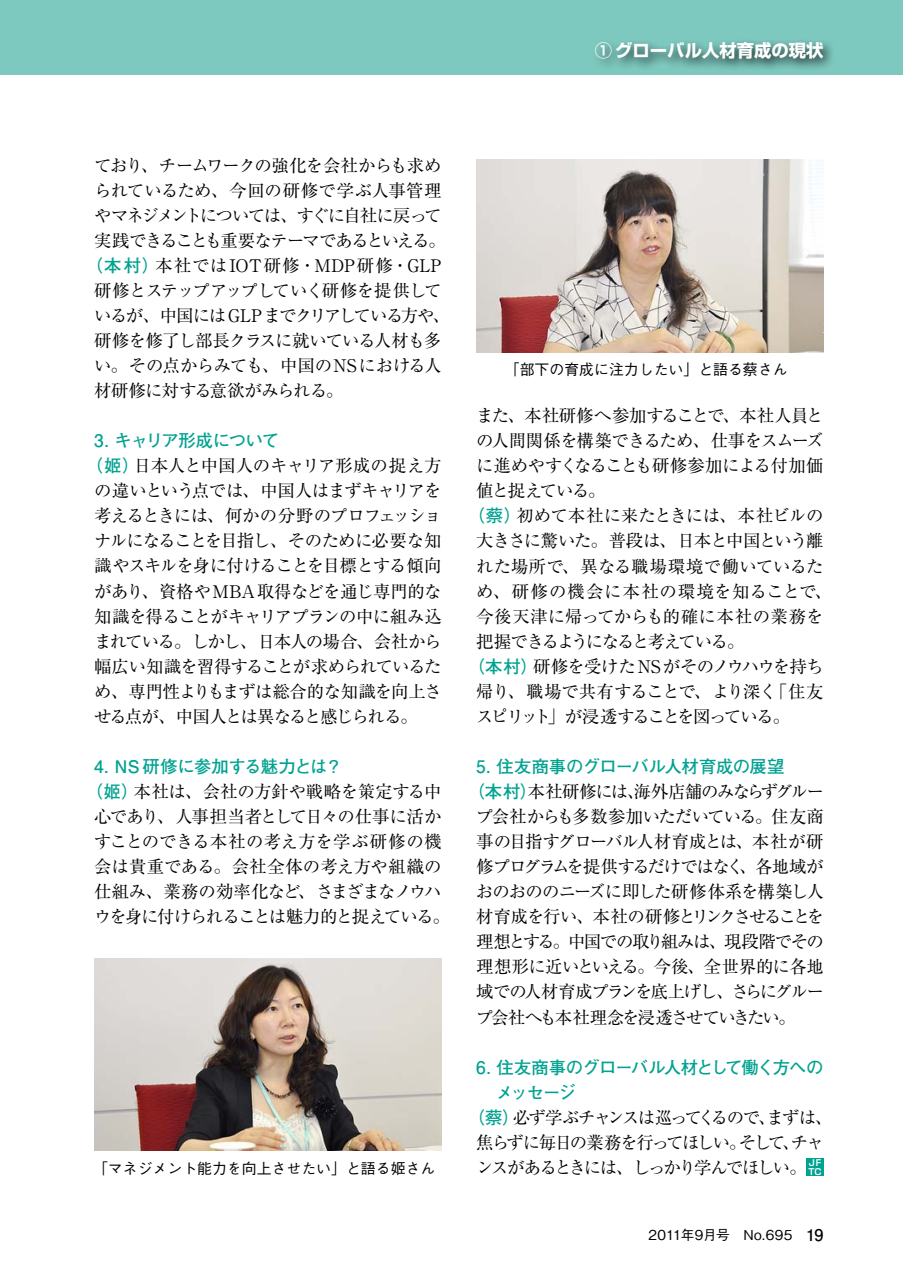
<style>
.page{position:relative;width:903px;height:1275px;background:#fff}
.page>*{position:absolute;margin:0;border:0;box-sizing:border-box;transform-origin:0 0}
.t1{font:17.32px/25px "Ryumin Pro";letter-spacing:-.045em;color:#000;text-align:justify}
.t2{font:17.32px/25px "Ryumin Pro";letter-spacing:-.02em;color:#000;text-align:center}
.t3{font:17.32px/25px "Ryumin Pro";letter-spacing:-.095em;color:#000;text-align:center}
.t4{font:17.32px "Ryumin Pro";letter-spacing:.005em;color:#000}
.t5{font:17.32px "Ryumin Pro";letter-spacing:-.09em;color:#000}
.t6{font:17.32px "Ryumin Pro";letter-spacing:-.08em;color:#000}
.t7{font:700 17.32px/25px "Futo Go B101 Pro";letter-spacing:-.06em;color:#00a291}
.t8{font:17.32px "Ryumin Pro";letter-spacing:.03em;color:#000}
.t9{font:17.32px "Ryumin Pro";letter-spacing:-.085em;color:#000}
.t10{font:17.32px "Ryumin Pro";letter-spacing:-.01em;color:#000}
.t11{font:17.32px "Ryumin Pro";letter-spacing:-.015em;color:#000}
.t12{font:17.32px "Ryumin Pro";letter-spacing:-.025em;color:#000}
.t13{font:17.32px "Ryumin Pro";letter-spacing:-.065em;color:#000}
.t14{font:17.32px "Ryumin Pro";letter-spacing:-.115em;color:#000}
.t15{font:17.32px "Ryumin Pro";letter-spacing:.01em;color:#000}
.t16{font:17.32px "Ryumin Pro";letter-spacing:.04em;color:#000}
.t17{font:17.32px "Ryumin Pro";letter-spacing:-.105em;color:#000}
.t18{font:700 17.32px "Futo Go B101 Pro";letter-spacing:-.015em;color:#00a291}
.t19{font:700 17.32px "Futo Go B101 Pro";letter-spacing:-.02em;color:#00a291}
.t20{font:700 17.32px "Shin Go Pro";color:#fff}
.t21{font:700 17.32px "Futo Go B101 Pro";letter-spacing:-.07em;color:#00a291}
.t22{font:500 14.88px "Gothic BBB Pro";color:#000}
.t23{font:500 13.65px "Gothic BBB Pro";letter-spacing:.01em;color:#000}
.t24{font:700 8.75px/8.8px "Shin Go Pro De";color:#fff}
.s1{font-family:"Futo Go B101 Pro";font-weight:700;color:#00a291}
.s2{font-family:"Futo Go B101 Pro";font-weight:700;font-size:16.1px}
</style>
<div class="page">
<div style="left:0;top:0;width:903px;height:74px;background:#7ec9bf"></div>
<img style="left:94px;top:959px;width:347px;height:192px">
<img style="left:476px;top:160px;width:347px;height:192px">
<div style="left:806px;top:1158px;width:17px;height:18px;background:#00a291"></div>
<div style="left:589px;top:37px;width:246px;height:35px;background:#000;opacity:.75"></div>
<p class="t20" style="left:595px;top:37px;width:230px">① グローバル人材育成の現状</p>
<p class="t1" style="left:94px;top:151px;width:349px">ており、チームワークの強化を会社からも求め</p>
<p class="t4" style="left:94px;top:176px;width:349px">られているため、今回の研修で学ぶ人事管理</p>
<p class="t5" style="left:94px;top:202px;width:349px">やマネジメントについては、すぐに自社に戻って</p>
<p class="t9" style="left:94px;top:227px;width:353px">実践できることも重要なテーマであるといえる。</p>
<p class="t8" style="left:86px;top:252px;width:357px"><span class="s1">（本村）</span>本社ではIOT研修・MDP研修・GLP</p>
<p class="t1" style="left:94px;top:277px;width:349px">研修とステップアップしていく研修を提供して</p>
<p class="t6" style="left:94px;top:302px;width:357px">いるが、中国には GLPまでクリアしている方や、</p>
<p class="t1" style="left:94px;top:327px;width:349px">研修を修了し部長クラスに就いている人材も多</p>
<p class="t10" style="left:94px;top:352px;width:349px">い。その点からみても、中国のNSにおける人</p>
<p class="t1" style="left:94px;top:377px;width:251px">材研修に対する意欲がみられる。</p>
<p class="t21" style="left:94px;top:427px;width:186px">3. キャリア形成について</p>
<p class="t1" style="left:94px;top:452px;width:349px;text-indent:-9px"><span class="s1">（姬）</span>日本人と中国人のキャリア形成の捉え方の違いという点では、中国人はまずキャリアを考えるときには、何かの分野のプロフェッショナルになることを目指し、そのために必要な知識やスキルを身に付けることを目標とする傾向があり、資格やMBA取得などを通じ専門的な知識を得ることがキャリアプランの中に組み込まれている。しかし、日本人の場合、会社から幅広い知識を習得することが求められているため、専門性よりもまずは総合的な知識を向上させる点が、中国人とは異なると感じられる。</p>
<p class="t19" style="left:94px;top:752px;width:250px">4. NS 研修に参加する魅力とは？</p>
<p class="t2" style="left:86px;top:778px;width:366px"><span class="s1">（姬）</span>本社は、会社の方針や戦略を策定する中心であり、人事担当者として日々の仕事に活かすことのできる本社の考え方を学ぶ研修の機会は貴重である。会社全体の考え方や組織の仕組み、業務の効率化など、さまざまなノウハウを身に付けられることは魅力的と捉えている。</p>
<p class="t22" style="left:505px;top:358px;width:284px">「部下の育成に注力したい」と語る蔡さん</p>
<p class="t11" style="left:476px;top:402px;width:349px">また、本社研修へ参加することで、本社人員と</p>
<p class="t1" style="left:476px;top:427px;width:349px">の人間関係を構築できるため、仕事をスムーズ</p>
<p class="t12" style="left:476px;top:452px;width:349px">に進めやすくなることも研修参加による付加価</p>
<p class="t6" style="left:476px;top:477px;width:131px">値と捉えている。</p>
<p class="t2" style="left:468px;top:502px;width:357px"><span class="s1">（蔡）</span>初めて本社に来たときには、本社ビルの</p>
<p class="t13" style="left:476px;top:527px;width:349px">大きさに驚いた。普段は、日本と中国という離</p>
<p class="t15" style="left:476px;top:552px;width:349px">れた場所で、異なる職場環境で働いているた</p>
<p class="t16" style="left:476px;top:577px;width:357px">め、研修の機会に本社の環境を知ることで、</p>
<p class="t4" style="left:476px;top:602px;width:349px">今後天津に帰ってからも的確に本社の業務を</p>
<p class="t5" style="left:476px;top:628px;width:270px">把握できるようになると考えている。</p>
<p class="t1" style="left:468px;top:653px;width:357px"><span class="s1">（本村）</span>研修を受けたNSがそのノウハウを持ち</p>
<p class="t1" style="left:476px;top:678px;width:349px">帰り、職場で共有することで、より深く「住友</p>
<p class="t17" style="left:476px;top:703px;width:315px">スピリット」が浸透することを図っている。</p>
<p class="t18" style="left:476px;top:752px;width:310px">5. 住友商事のグローバル人材育成の展望</p>
<p class="t1" style="left:476px;top:778px;width:350px;text-indent:-8px"><span class="s1">（本村）</span>本社研修には、海外店舗のみならずグループ会社からも多数参加いただいている。住友商事の目指すグローバル人材育成とは、本社が研修プログラムを提供するだけではなく、各地域がおのおののニーズに即した研修体系を構築し人材育成を行い、本社の研修とリンクさせることを理想とする。中国での取り組みは、現段階でその理想形に近いといえる。今後、全世界的に各地域での人材育成プランを底上げし、さらにグループ会社へも本社理念を浸透させていきたい。</p>
<p class="t7" style="left:497px;top:1052px;width:328px;text-indent:-20px">6. 住友商事のグローバル人材として働く方へのメッセージ</p>
<p class="t3" style="left:468px;top:1103px;width:366px"><span class="s1">（蔡）</span>必ず学ぶチャンスは巡ってくるので、まずは、焦らずに毎日の業務を行ってほしい。そして、チャ</p>
<p class="t22" style="left:93px;top:1156px;width:344px">「マネジメント能力を向上させたい」と語る姬さん</p>
<p class="t14" style="left:476px;top:1154px;width:332px">ンスがあるときには、しっかり学んでほしい。</p>
<p class="t24" style="left:808px;top:1157px;width:15px">JF<br>TC</p>
<p class="t23" style="left:648px;top:1224px;width:177px">2011年9月号　No.695　<span class="s2">19</span></p>
</div>
